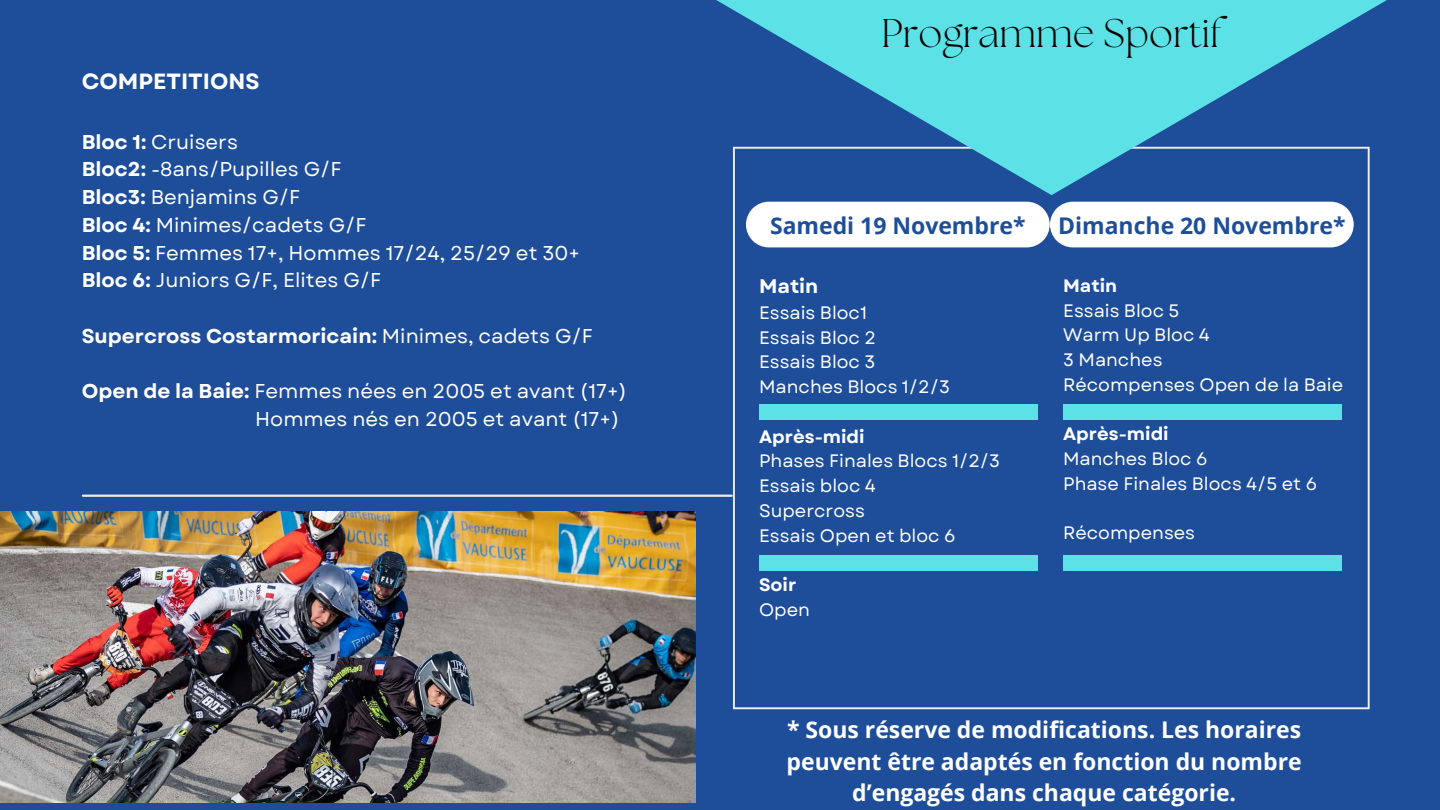
<style>
.page{position:relative;width:1440px;height:810px;background:#1e4d99}
.page>*{position:absolute;margin:0;border:0;box-sizing:border-box;transform-origin:0 0}
.t1{font:300 40px "The Seasons";color:#000}
.t2{font:700 23px/31.5px "Open Sans";color:#fff;text-align:center}
.t3{font:700 23px "Open Sans";color:#1e4d99}
.t4{font:700 22px "Garet";color:#fff}
.t5{font:20px/27.8px "Garet";color:#fff}
.t6{font:700 20px "Garet";color:#fff}
.t7{font:700 19.7px "Garet";color:#fff}
.t8{font:18px/24.8px "Garet";color:#fff}
.t9{font:700 18px "Garet";color:#fff}
.s1{font-weight:700}
.s2{font-weight:400}
</style>
<div class="page">
<svg style="left:733px;top:195px;width:637px;height:514px"></svg>
<hr style="left:83px;top:495px;width:649px;height:2px;background:#ededed">
<svg style="left:716px;top:0;width:671px;height:195px;fill:#5cdce3"></svg>
<div style="left:746px;top:202px;width:608px;height:45px;background:#fff"></div>
<div style="left:1063px;top:404px;width:278px;height:16px;background:#5ce1e6"></div>
<div style="left:759px;top:404px;width:278px;height:16px;background:#5ce1e6"></div>
<div style="left:1063px;top:555px;width:278px;height:16px;background:#5ce1e6"></div>
<div style="left:759px;top:555px;width:278px;height:16px;background:#5ce1e6"></div>
<img style="left:1px;top:511px;width:695px;height:291px">
<p class="t4" style="left:82px;top:65px;width:179px">COMPETITIONS</p>
<p class="t5" style="left:82px;top:128px;width:500px"><span class="s1">Bloc 1:</span> Cruisers<br><span class="s1">Bloc2:</span> -8ans/Pupilles G/F<br><span class="s1">Bloc3:</span> Benjamins G/F<br><span class="s1">Bloc 4:</span> Minimes/cadets G/F<br><span class="s1">Bloc 5:</span> Femmes 17+, Hommes 17/24, 25/29 et 30+<br><span class="s1">Bloc 6:</span> Juniors G/F, Elites G/F</p>
<p class="t6" style="left:82px;top:322px;width:513px">Supercross Costarmoricain: <span class="s2">Minimes, cadets G/F</span></p>
<p class="t5" style="left:255px;top:378px;width:373px;text-indent:-174px"><span class="s1">Open de la Baie:</span> Femmes nées en 2005 et avant (17+)<br>Hommes nés en 2005 et avant (17+)</p>
<h1 class="t1" style="left:881px;top:15px;width:342px">Programme Sportif</h1>
<p class="t3" style="left:770px;top:209px;width:257px">Samedi 19 Novembre*</p>
<p class="t3" style="left:1058px;top:209px;width:289px">Dimanche 20 Novembre*</p>
<p class="t7" style="left:759px;top:272px;width:61px">Matin</p>
<p class="t8" style="left:759px;top:300px;width:192px">Essais Bloc1<br>Essais Bloc 2<br>Essais Bloc 3<br>Manches Blocs 1/2/3</p>
<p class="t9" style="left:759px;top:423px;width:107px">Après-midi</p>
<p class="t8" style="left:759px;top:449px;width:242px">Phases Finales Blocs 1/2/3<br>Essais bloc 4<br>Supercross<br>Essais Open et bloc 6</p>
<p class="t9" style="left:759px;top:572px;width:39px">Soir</p>
<p class="t8" style="left:759px;top:597px;width:52px">Open</p>
<p class="t9" style="left:1063px;top:273px;width:56px">Matin</p>
<p class="t8" style="left:1063px;top:298px;width:282px">Essais Bloc 5<br>Warm Up Bloc 4<br>3 Manches<br>Récompenses Open de la Baie</p>
<p class="t9" style="left:1063px;top:421px;width:107px">Après-midi</p>
<p class="t8" style="left:1063px;top:447px;width:256px">Manches Bloc 6<br>Phase Finales Blocs 4/5 et 6</p>
<p class="t8" style="left:1063px;top:521px;width:133px">Récompenses</p>
<p class="t2" style="left:787px;top:714px;width:517px">* Sous réserve de modifications. Les horaires peuvent être adaptés en fonction du nombre d’engagés dans chaque catégorie.</p>
</div>
